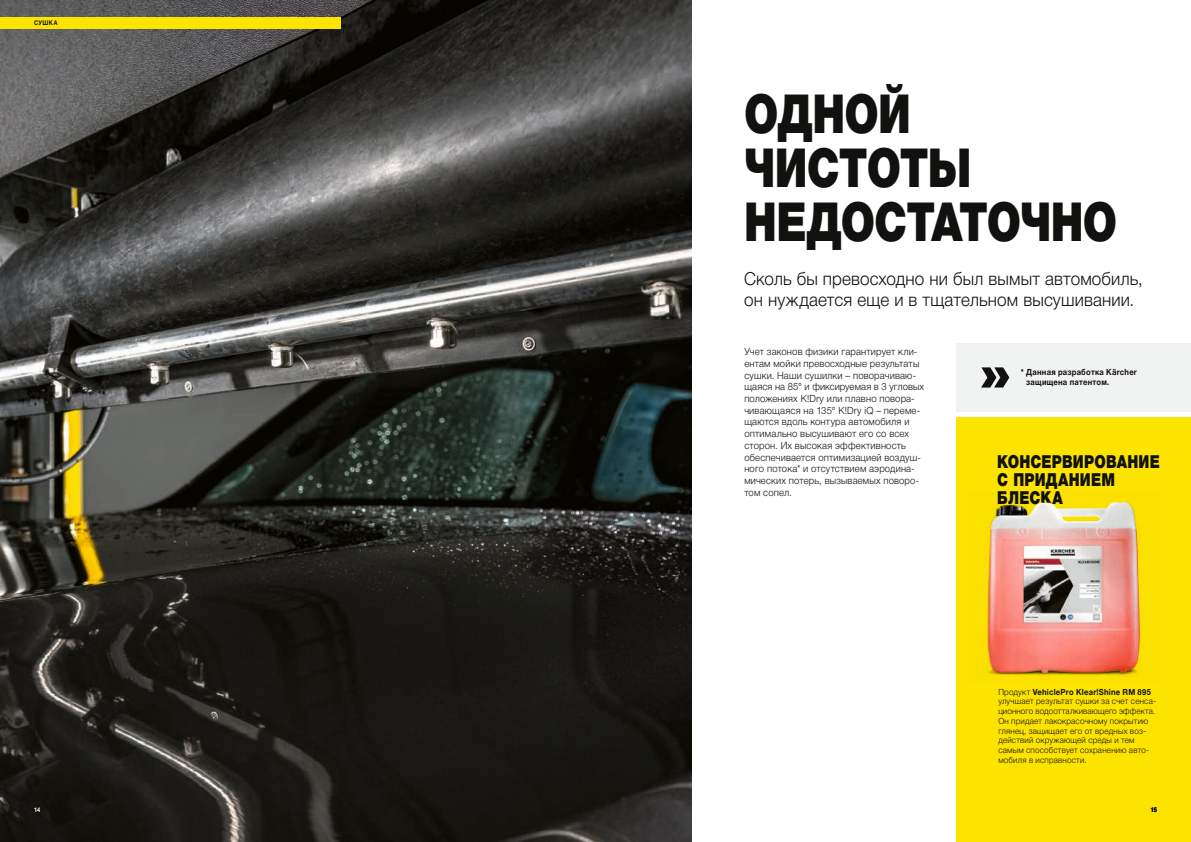
<style>
.page{position:relative;width:1191px;height:842px;background:#fff}
.page>*{position:absolute;margin:0;border:0;box-sizing:border-box;transform-origin:0 0}
.t1{font:900 54px/54px "Helvetica Neue Cyr";letter-spacing:-.02em;color:#11110f;scale:.8 1}
.t2{font:300 18px/20.7px "Helvetica Neue Cyr";letter-spacing:.01em;color:#11110f;scale:.95 1}
.t3{font:900 18px/18px "Helvetica Neue Cyr";letter-spacing:.015em;color:#11110f;scale:.8 1}
.t4{font:300 10px/11.7px "Helvetica Neue Cyr";letter-spacing:.02em;color:#11110f;scale:.95 1}
.t5{font:300 8.5px/9.7px "Helvetica Neue Cyr";letter-spacing:.025em;color:#11110f;scale:.95 1}
.t6{font:700 8.5px/10px "Helvetica Neue Cyr";letter-spacing:.03em;color:#11110f;scale:.9 1}
.t7{font:700 6.5px "Helvetica Neue Cyr";letter-spacing:.08em;color:#11110f;scale:.85 1}
.t8{font:700 6.5px "Helvetica Neue Cyr";color:#fff;scale:.85 1}
.s1{font-family:"Helvetica Neue LT Pro"}
.s2{font-weight:700}
</style>
<div class="page">
<div style="left:956px;top:417px;width:235px;height:425px;background:#fde300"></div>
<img style="left:0;top:0;width:691px;height:842px">
<div style="left:0;top:17px;width:341px;height:11px;background:#fde300"></div>
<div style="left:956px;top:343px;width:235px;height:69px;background:#f1f2f2"></div>
<svg style="left:981px;top:367px;width:28px;height:20px"></svg>
<img style="left:987px;top:527px;width:154px;height:150px">
<img style="left:988px;top:502px;width:151px;height:171px">
<p class="t7" style="left:34px;top:19px;width:29px">СУШКА</p>
<h1 class="t1" style="left:744px;top:87px;width:468px">ОДНОЙ<br>ЧИСТОТЫ<br>НЕДОСТАТОЧНО</h1>
<h2 class="t2" style="left:744px;top:268px;width:421px">Сколь бы превосходно ни был вымыт автомобиль, он нуждается еще и в тщательном высушивании.</h2>
<p class="t4" style="left:744px;top:346px;width:191px">Учет законов физики гарантирует кли&shy;ентам мойки превосходные результаты сушки. Наши сушилки – поворачиваю&shy;щаяся на 85° и фиксируемая в 3 угловых положениях K!Dry или плавно повора&shy;чивающаяся на 135° K!Dry iQ – переме&shy;щаются вдоль контура автомобиля и оптимально высушивают его со всех сторон. Их высокая эффективность обеспечивается оптимизацией воздуш&shy;ного потока* и отсутствием аэродина&shy;мических потерь, вызываемых поворо&shy;том сопел.</p>
<p class="t6" style="left:1026px;top:367px;width:124px;text-indent:-5px">* Данная разработка <span class="s1">Kärcher </span>защищена патентом.</p>
<h2 class="t3" style="left:997px;top:453px;width:205px">КОНСЕРВИРОВАНИЕ<br>С ПРИДАНИЕМ<br>БЛЕСКА</h2>
<p class="t5" style="left:998px;top:687px;width:167px">Продукт <span class="s2">VehiclePro Klear!Shine RM 895 </span>улучшает результат сушки за счет сенса&shy;ционного водоотталкивающего эффекта.<br>Он придает лакокрасочному покрытию глянец, защищает его от вредных воз&shy;действий окружающей среды и тем самым способствует сохранению авто&shy;мобиля в исправности.</p>
<p class="t8" style="left:34px;top:806px;width:9px">14</p>
<p class="t7" style="left:1150px;top:806px;width:9px">15</p>
</div>
